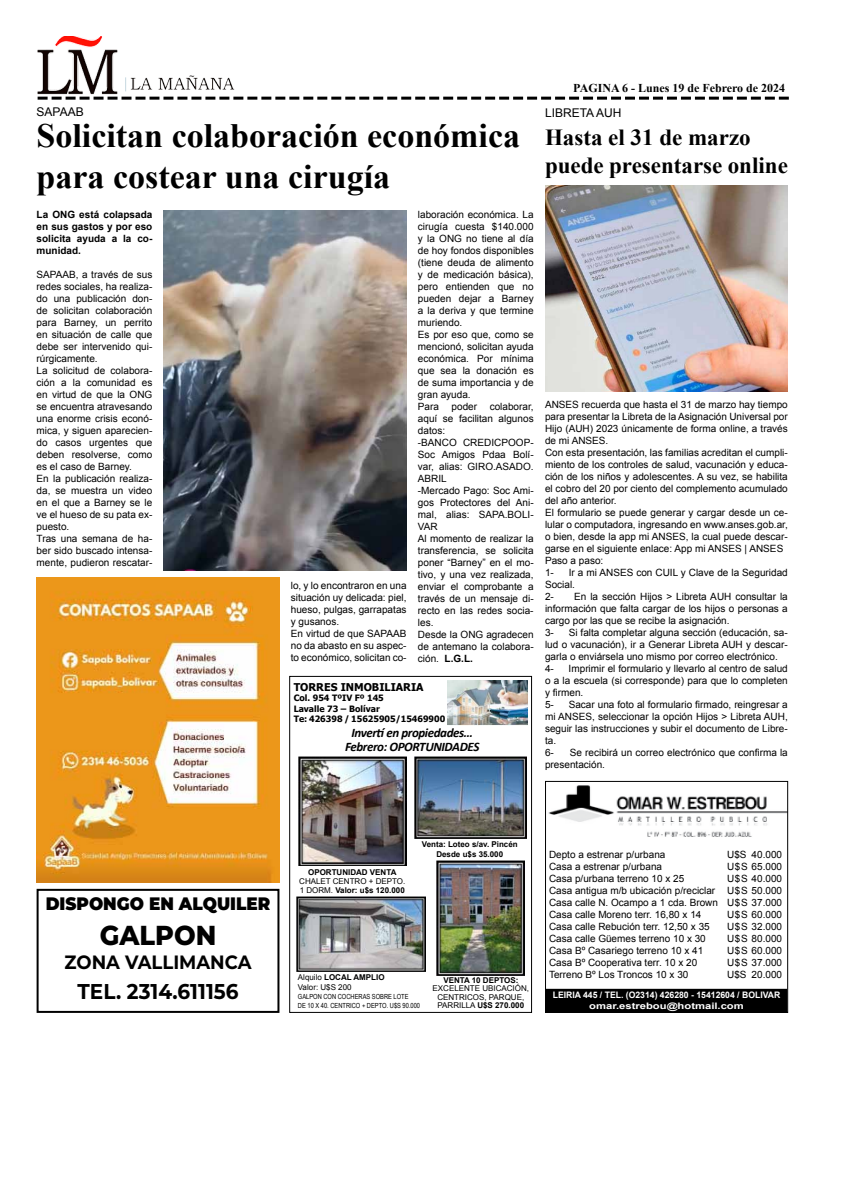
<style>
.page{position:relative;width:842px;height:1191px;background:#fff}
.page>*{position:absolute;margin:0;border:0;box-sizing:border-box;transform-origin:0 0}
.t1{font:700 34px/40.8px "Times New Roman";color:#000}
.t2{font:800 27.4px "Montserrat";color:#000;scale:.93 1}
.t3{font:700 23px/27.6px "Times New Roman";color:#000}
.t4{font:700 21.4px "Montserrat";color:#000;scale:.93 1}
.t5{font:700 19.3px "Montserrat";color:#000;scale:.93 1}
.t6{font:900 18px "Montserrat";color:#000;scale:.93 1}
.t7{font:italic 700 13px/14px "Calibri";letter-spacing:-.03em;color:#000;text-align:center}
.t8{font:700 12px "Times New Roman";color:#000}
.t9{font:12px "Arial";color:#000}
.t10{font:700 10.7px "Tahoma";color:#000}
.t11{font:10px/12px "Arial";color:#000}
.t12{font:700 10px/12px "Arial";color:#000;text-align:justify}
.t13{font:700 8.9px/10.7px "Arial";color:#fff;text-align:center}
.t14{font:700 8.7px/10.5px "Tahoma";color:#000}
.t15{font:8px/8.6px "Arial";color:#000}
.t16{font:700 8px/9.6px "Arial";color:#000;text-align:center}
.t17{font:7px/8.4px "Arial Narrow";color:#000}
.s1{font-weight:700}
</style>
<div class="page">
<img style="left:37px;top:36px;width:198px;height:59px">
<svg style="left:38px;top:97px;width:751px;height:3px"></svg>
<img style="left:548px;top:785px;width:238px;height:52px">
<div style="left:546px;top:989px;width:240px;height:23px;background:#000"></div>
<div style="left:545px;top:988px;width:242px;height:25px;border:2px solid #000"></div>
<div style="left:545px;top:781px;width:243px;height:232px;border:1px solid #000"></div>
<div style="left:289px;top:676px;width:243px;height:337px;border:1px solid #000"></div>
<img style="left:448px;top:680px;width:80px;height:45px">
<img style="left:298px;top:756px;width:109px;height:110px">
<img style="left:415px;top:756px;width:111px;height:82px">
<img style="left:296px;top:896px;width:129px;height:75px">
<img style="left:437px;top:861px;width:88px;height:114px">
<div style="left:37px;top:889px;width:242px;height:124px;border:2px solid #000"></div>
<img style="left:36px;top:577px;width:243px;height:305px">
<img style="left:545px;top:185px;width:243px;height:206px">
<img style="left:164px;top:210px;width:243px;height:361px">
<p class="t9" style="left:37px;top:104px;width:49px">SAPAAB</p>
<h1 class="t1" style="left:37px;top:114px;width:485px">Solicitan colaboración económica para costear una cirugía</h1>
<p class="t12" style="left:37px;top:208px;width:117px">La ONG está colapsada en sus gastos y por eso solicita ayuda a la co&shy;munidad.</p>
<p class="t11" style="left:37px;top:268px;width:117px">SAPAAB, a través de sus redes sociales, ha realiza&shy;do una publicación don&shy;de solicitan colaboración para Barney, un perrito en situación de calle que debe ser intervenido qui&shy;rúrgicamente.<br>La solicitud de colabora&shy;ción a la comunidad es en virtud de que la ONG se encuentra atravesando una enorme crisis econó&shy;mica, y siguen aparecien&shy;do casos urgentes que deben resolverse, como es el caso de Barney.<br>En la publicación realiza&shy;da, se muestra un video en el que a Barney se le ve el hueso de su pata ex&shy;puesto.<br>Tras una semana de ha&shy;ber sido buscado intensa&shy;mente, pudieron rescatar-</p>
<p class="t11" style="left:291px;top:580px;width:117px">lo, y lo encontraron en una situación uy delicada: piel, hueso, pulgas, garrapatas y gusanos.<br>En virtud de que SAPAAB no da abasto en su aspec&shy;to económico, solicitan co-</p>
<p class="t11" style="left:418px;top:208px;width:117px">laboración económica. La cirugía cuesta $140.000 y la ONG no tiene al día de hoy fondos disponibles (tiene deuda de alimento y de medicación básica), pero entienden que no pueden dejar a Barney a la deriva y que termine muriendo.<br>Es por eso que, como se mencionó, solicitan ayuda económica. Por mínima que sea la donación es de suma importancia y de gran ayuda.<br>Para</p>
<p class="t11" style="left:418px;top:400px;width:117px;text-indent:72px">colaborar, aquí se facilitan algunos datos:<br>-BANCO CREDICPOOP-<br>Soc Amigos Pdaa Bolí&shy;var, alias: GIRO.ASADO.<br>ABRIL<br>-Mercado Pago: Soc Ami&shy;gos Protectores del Ani&shy;mal, alias: SAPA.BOLI-<br>VAR<br>Al momento de realizar la transferencia, se solicita poner “Barney” en el mo&shy;tivo, y una vez realizada, enviar el comprobante a través de un mensaje di&shy;recto en las redes socia&shy;les.<br>Desde la ONG agradecen de antemano la colabora&shy;ción. <span class="s1">L.G.L.</span></p>
<p class="t11" style="left:452px;top:400px;width:27px">poder</p>
<p class="t10" style="left:294px;top:679px;width:131px">TORRES INMOBILIARIA</p>
<p class="t14" style="left:294px;top:692px;width:153px">Col. 954 TºIV Fº 145<br>Lavalle 73 – Bolívar<br>Te: 426398 / 15625905/15469900</p>
<h3 class="t7" style="left:345px;top:725px;width:136px">Invertí en propiedades…<br>Febrero: OPORTUNIDADES</h3>
<p class="t8" style="left:573px;top:79px;width:214px">PAGINA 6 - Lunes 19 de Febrero de 2024</p>
<p class="t9" style="left:545px;top:105px;width:78px">LIBRETA AUH</p>
<h3 class="t3" style="left:545px;top:123px;width:244px">Hasta el 31 de marzo puede presentarse online</h3>
<p class="t11" style="left:545px;top:398px;width:244px">ANSES recuerda que hasta el 31 de marzo hay tiempo para presentar la Libreta de la Asignación Universal por Hijo (AUH) 2023 únicamente de forma online, a través de mi ANSES.<br>Con esta presentación, las familias acreditan el cumpli&shy;miento de los controles de salud, vacunación y educa&shy;ción de los niños y adolescentes. A su vez, se habilita el cobro del 20 por ciento del complemento acumulado del año anterior.<br>El formulario se puede generar y cargar desde un ce&shy;lular o computadora, ingresando en www.anses.gob.ar, o bien, desde la app mi ANSES, la cual puede descar&shy;garse en el siguiente enlace: App mi ANSES | ANSES Paso a paso:<br>1-</p>
<p class="t11" style="left:545px;top:566px;width:244px;text-indent:24px">Ir a mi ANSES con CUIL y Clave de la Seguridad<br>Social.<br>2-</p>
<p class="t11" style="left:545px;top:590px;width:244px;text-indent:29px">En la sección Hijos &gt; Libreta AUH consultar la información que falta cargar de los hijos o personas a cargo por las que se recibe la asignación.<br>3-</p>
<p class="t11" style="left:545px;top:626px;width:244px;text-indent:24px">Si falta completar alguna sección (educación, sa&shy;lud o vacunación), ir a Generar Libreta AUH y descar&shy;garla o enviársela uno mismo por correo electrónico.<br>4-</p>
<p class="t11" style="left:545px;top:662px;width:244px;text-indent:24px">Imprimir el formulario y llevarlo al centro de salud o a la escuela (si corresponde) para que lo completen y firmen.<br>5-</p>
<p class="t11" style="left:545px;top:698px;width:244px;text-indent:24px">Sacar una foto al formulario firmado, reingresar a mi ANSES, seleccionar la opción Hijos &gt; Libreta AUH, seguir las instrucciones y subir el documento de Libre&shy;ta.<br>6-</p>
<p class="t11" style="left:545px;top:746px;width:244px;text-indent:25px">Se recibirá un correo electrónico que confirma la presentación.</p>
<h3 class="t6" style="left:46px;top:890px;width:243px">DISPONGO EN ALQUILER</h3>
<h2 class="t2" style="left:100px;top:915px;width:127px">GALPON</h2>
<h3 class="t4" style="left:78px;top:976px;width:175px">TEL. 2314.611156</h3>
<h3 class="t5" style="left:65px;top:948px;width:203px">ZONA VALLIMANCA</h3>
<p class="t16" style="left:308px;top:867px;width:90px">OPORTUNIDAD VENTA</p>
<p class="t15" style="left:299px;top:876px;width:108px;line-height:9px">CHALET CENTRO + DEPTO.<br>1 DORM. <span class="s1">Valor: u$s 120.000</span></p>
<p class="t16" style="left:422px;top:839px;width:97px">Venta: Loteo s/av. Pincén<br>Desde u$s 35.000</p>
<p class="t15" style="left:298px;top:972px;width:88px;line-height:9.6px">Alquilo <span class="s1">LOCAL AMPLIO<br></span>Valor: U$S 200</p>
<p class="t16" style="left:443px;top:975px;width:76px">VENTA 10 DEPTOS:</p>
<p class="t15" style="left:433px;top:984px;width:98px;text-align:center">EXCELENTE UBICACIÓN,<br>CENTRICOS, PARQUE,<br>PARRILLA <span class="s1">U$S 270.000</span></p>
<p class="t17" style="left:298px;top:992px;width:124px">GALPON CON COCHERAS SOBRE LOTE<br>DE 10 X 40. CENTRICO + DEPTO. U$S 90.000</p>
<p class="t11" style="left:727px;top:848px;width:21px">U$S</p>
<p class="t11" style="left:549px;top:848px;width:171px">Depto a estrenar p/urbana<br>Casa a estrenar p/urbana<br>Casa p/urbana terreno 10 x 25<br>Casa antigua m/b ubicación p/reciclar<br>Casa calle N. Ocampo a 1 cda. Brown<br>Casa calle Moreno terr. 16,80 x 14<br>Casa calle Rebución terr. 12,50 x 35<br>Casa calle Güemes terreno 10 x 30<br>Casa Bº Casariego terreno 10 x 41<br>Casa Bº Cooperativa terr. 10 x 20<br>Terreno Bº Los Troncos 10 x 30</p>
<p class="t11" style="left:727px;top:848px;width:56px;text-align:right">40.000<br>U$S 65.000<br>U$S 40.000<br>U$S 50.000<br>U$S 37.000<br>U$S 60.000<br>U$S 32.000<br>U$S 80.000<br>U$S 60.000<br>U$S 37.000<br>20.000</p>
<p class="t11" style="left:727px;top:968px;width:21px">U$S</p>
<p class="t13" style="left:553px;top:989px;width:229px">LEIRIA 445 / TEL. (O2314) 426280 - 15412604 / BOLIVAR omar.estrebou@hotmail.com</p>
</div>
